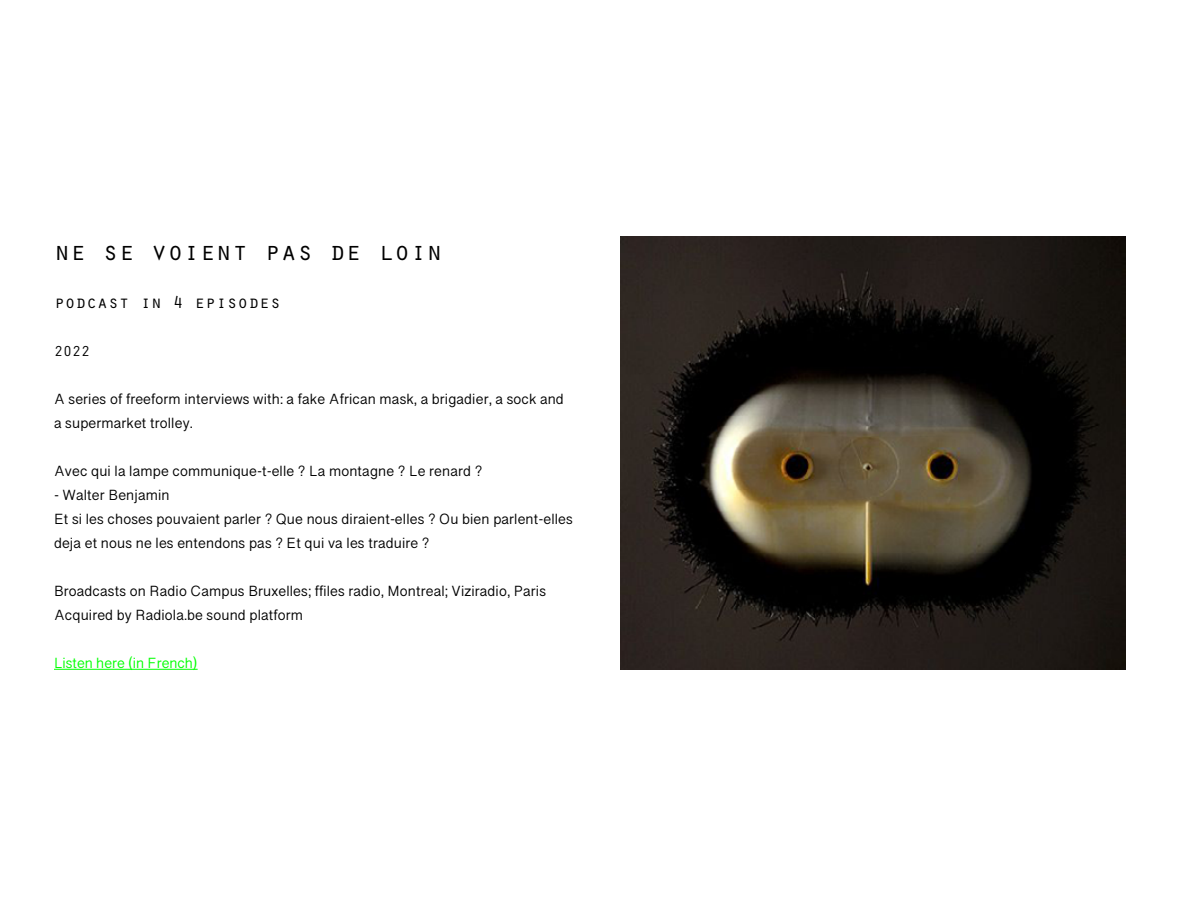
<style>
.page{position:relative;width:1200px;height:900px;background:#fff}
.page>*{position:absolute;margin:0;border:0;box-sizing:border-box;transform-origin:0 0}
.t1{font:27px "Orator Std";color:#000}
.t2{font:18px "Orator Std";color:#000}
.t3{font:15px/24px "Bangla Sangam MN";letter-spacing:.01em;color:#000}
.t4{font:15px "Bangla Sangam MN";color:#0f0}
.t5{font:15px "Orator Std";color:#000}
</style>
<div class="page">
<img style="left:621px;top:236px;width:504px;height:434px">
<hr style="left:54px;top:669px;width:144px;height:1px;background:#0f0">
<h1 class="t1" style="left:54px;top:232px;width:390px">ne se voient pas de loin</h1>
<p class="t2" style="left:54px;top:289px;width:228px">podcast in 4 episodes</p>
<p class="t5" style="left:54px;top:340px;width:37px">2022</p>
<p class="t3" style="left:54px;top:389px;width:511px">A series of freeform interviews with: a fake African mask, a brigadier, a sock and a supermarket trolley.</p>
<p class="t3" style="left:54px;top:461px;width:430px">Avec qui la lampe communique-t-elle ? La montagne ? Le renard ?</p>
<p class="t3" style="left:54px;top:485px;width:520px">- Walter Benjamin<br>Et si les choses pouvaient parler ? Que nous diraient-elles ? Ou bien parlent-elles deja et nous ne les entendons pas ? Et qui va les traduire ?</p>
<p class="t3" style="left:54px;top:581px;width:494px">Broadcasts on Radio Campus Bruxelles; ffiles radio, Montreal; Viziradio, Paris<br>Acquired by Radiola.be sound platform</p>
<p class="t4" style="left:54px;top:656px;width:145px">Listen here (in French)</p>
</div>
